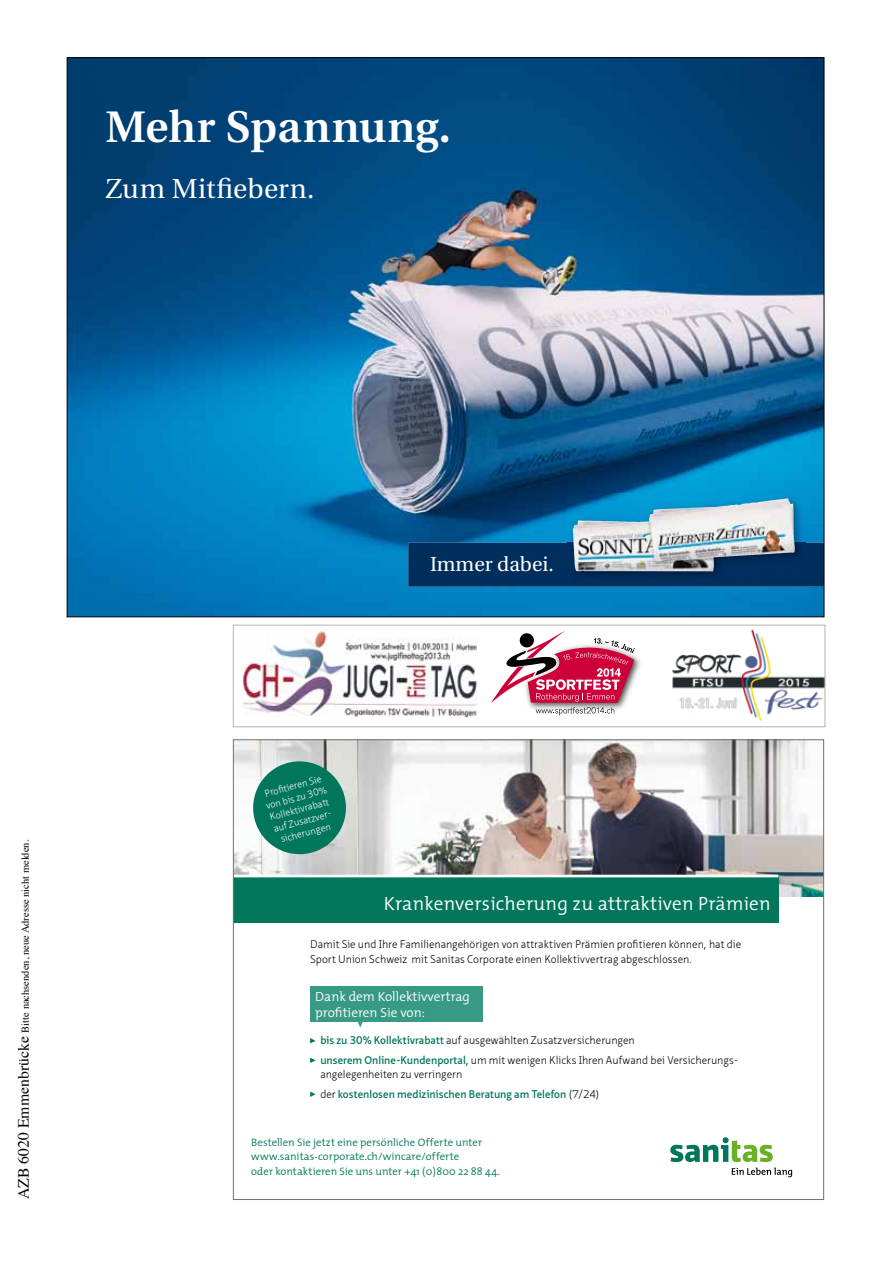
<style>
.page{position:relative;width:893px;height:1263px;background:#fff}
.page>*{position:absolute;margin:0;border:0;box-sizing:border-box;transform-origin:0 0}
.t1{font:600 44.1px "Utopia";color:#fff}
.t2{font:27.45px "Utopia";letter-spacing:.01em;color:#fff}
.t3{font:20.25px "Utopia";color:#fff}
.t4{font:300 19.2px "The Mix";letter-spacing:.01em;color:#fff}
.t5{font:300 13.2px/15.6px "The Mix";color:#fff}
.t6{font:300 10.8px/14.4px "Neue Sans";letter-spacing:-.005em;color:#000}
.t7{font:300 10.8px/14.4px "The Mix";color:#00765b}
.t8{font:600 10.8px/19.5px "Neue Sans";letter-spacing:.005em;color:#00765b}
.t9{font:10.5px "Times";color:#000}
.t10{font:300 9.6px/12px "Neue Sans";color:#fff;text-align:center}
.s1{font-size:15.75px}
.s2{font-weight:600;color:#00765b}
.s3{font-weight:300;color:#000}
</style>
<div class="page">
<img style="left:69px;top:59px;width:753px;height:556px">
<div style="left:408px;top:543px;width:414px;height:44px;background:#002f5d"></div>
<img style="left:568px;top:494px;width:238px;height:89px">
<img style="left:670px;top:498px;width:118px;height:11px">
<img style="left:672px;top:629px;width:151px;height:91px">
<img style="left:241px;top:629px;width:236px;height:88px">
<img style="left:635px;top:655px;width:6px;height:24px">
<svg style="left:491px;top:630px;width:144px;height:85px"></svg>
<img style="left:235px;top:741px;width:587px;height:155px">
<div style="left:233px;top:876px;width:545px;height:47px;background:#00765b"></div>
<hr style="left:233px;top:875px;width:545px;height:2px;background:#fff">
<svg style="left:310px;top:1038px;width:6px;height:5px"></svg>
<svg style="left:310px;top:1057px;width:6px;height:6px"></svg>
<svg style="left:310px;top:1091px;width:6px;height:6px"></svg>
<div style="left:253px;top:761px;width:93px;height:93px;background:#00765b;border-radius:50%"></div>
<div style="left:310px;top:986px;width:173px;height:36px;background:#389984"></div>
<svg style="left:358px;top:1022px;width:5px;height:5px"></svg>
<svg style="left:670px;top:1137px;width:122px;height:40px"></svg>
<div style="left:233px;top:625px;width:592px;height:102px;border:1px solid #b1b3b4"></div>
<h1 class="t1" style="left:105px;top:102px;width:347px">Mehr Spannung.</h1>
<h2 class="t2" style="left:105px;top:174px;width:211px">Zum Mitfiebern.</h2>
<p class="t9" style="left:15px;top:1199px;width:361px;rotate:-90deg"><span class="s1">AZB 6020 Emmenbrücke</span> Bitte nachsenden, neue Adresse nicht melden.</p>
<h3 class="t3" style="left:430px;top:553px;width:125px">Immer dabei.</h3>
<p class="t10" style="left:262px;top:788px;width:64px;rotate:-15deg">Profi tieren Sie von bis zu 30%<br>Kollektivrabatt auf Zusatzver&shy;sicherungen</p>
<h3 class="t4" style="left:384px;top:888px;width:388px">Krankenversicherung zu attraktiven Prämien</h3>
<p class="t6" style="left:310px;top:937px;width:433px">Damit Sie und Ihre Familienangehörigen von attraktiven Prämien profitieren können, hat die<br>Sport Union Schweiz mit Sanitas Corporate einen Kollektivvertrag abgeschlossen.</p>
<p class="t5" style="left:315px;top:988px;width:156px">Dank dem Kollektivvertrag profitieren Sie von:</p>
<p class="t6" style="left:320px;top:1031px;width:420px;line-height:19.5px"><span class="s2">bis zu 30% Kollektivrabatt</span> auf ausgewählten Zusatzversicherungen<br><span class="s2">unserem Online-Kundenportal,</span> um mit wenigen Klicks Ihren Aufwand bei Versicherungs-</p>
<p class="t8" style="left:320px;top:1065px;width:280px"><span class="s3">angelegenheiten zu verringern<br>der</span> kostenlosen medizinischen Beratung am Telefon <span class="s3">(7/24)</span></p>
<p class="t7" style="left:251px;top:1135px;width:250px">Bestellen Sie jetzt eine persönliche Offerte unter www.sanitas-corporate.ch/wincare/offerte<br>oder kontaktieren Sie uns unter +41 (0)800 22 88 44.</p>
</div>
